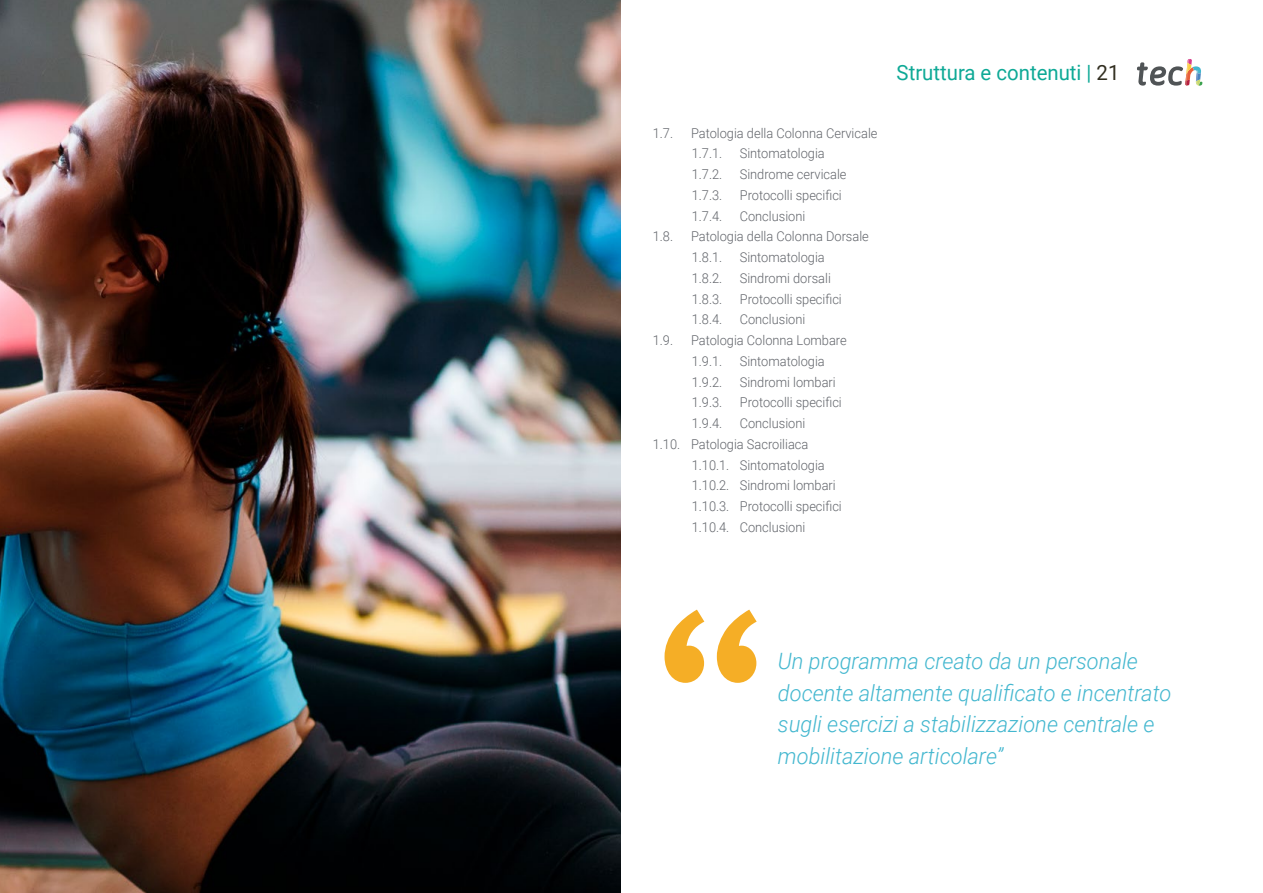
<style>
.page{position:relative;width:1263px;height:893px;background:#fff}
.page>*{position:absolute;margin:0;border:0;box-sizing:border-box;transform-origin:0 0}
.t1{font:italic 300 22.5px/31.5px "Roboto";color:#43b7cf}
.t2{font:21px "Roboto";color:#0ea996}
.t3{font:300 13.5px/20.7px "Roboto";color:#61646a;scale:.95 1}
.s1{color:#312e20}
</style>
<div class="page">
<img style="left:0;top:0;width:621px;height:893px">
<svg style="left:1137px;top:59px;width:65px;height:27px"></svg>
<svg style="left:664px;top:610px;width:93px;height:73px"></svg>
<p class="t3" style="left:653px;top:122px;width:23px">1.7.</p>
<p class="t3" style="left:691px;top:122px;width:198px">Patologia della Colonna Cervicale<br>1.7.1.</p>
<p class="t3" style="left:740px;top:143px;width:91px">Sintomatologia</p>
<p class="t3" style="left:692px;top:164px;width:34px">1.7.2.</p>
<p class="t3" style="left:740px;top:164px;width:114px">Sindrome cervicale</p>
<p class="t3" style="left:692px;top:184px;width:34px">1.7.3.</p>
<p class="t3" style="left:740px;top:184px;width:109px">Protocolli specifici</p>
<p class="t3" style="left:692px;top:205px;width:34px">1.7.4.</p>
<p class="t3" style="left:740px;top:205px;width:70px">Conclusioni</p>
<p class="t3" style="left:653px;top:226px;width:23px">1.8.</p>
<p class="t3" style="left:691px;top:226px;width:189px">Patologia della Colonna Dorsale<br>1.8.1.</p>
<p class="t3" style="left:740px;top:247px;width:91px">Sintomatologia</p>
<p class="t3" style="left:692px;top:267px;width:34px">1.8.2.</p>
<p class="t3" style="left:740px;top:267px;width:97px">Sindromi dorsali</p>
<p class="t3" style="left:692px;top:288px;width:34px">1.8.3.</p>
<p class="t3" style="left:740px;top:288px;width:109px">Protocolli specifici</p>
<p class="t3" style="left:692px;top:309px;width:34px">1.8.4.</p>
<p class="t3" style="left:740px;top:309px;width:70px">Conclusioni</p>
<p class="t3" style="left:653px;top:330px;width:23px">1.9.</p>
<p class="t3" style="left:691px;top:330px;width:165px">Patologia Colonna Lombare<br>1.9.1.</p>
<p class="t3" style="left:740px;top:350px;width:91px">Sintomatologia</p>
<p class="t3" style="left:692px;top:371px;width:34px">1.9.2.</p>
<p class="t3" style="left:740px;top:371px;width:102px">Sindromi lombari</p>
<p class="t3" style="left:692px;top:392px;width:34px">1.9.3.</p>
<p class="t3" style="left:740px;top:392px;width:109px">Protocolli specifici</p>
<p class="t3" style="left:692px;top:413px;width:34px">1.9.4.</p>
<p class="t3" style="left:740px;top:413px;width:70px">Conclusioni</p>
<p class="t3" style="left:653px;top:433px;width:165px">1.10. Patologia Sacroiliaca</p>
<p class="t3" style="left:692px;top:454px;width:142px">1.10.1. Sintomatologia</p>
<p class="t3" style="left:692px;top:475px;width:153px">1.10.2. Sindromi lombari</p>
<p class="t3" style="left:692px;top:496px;width:159px">1.10.3. Protocolli specifici</p>
<p class="t3" style="left:692px;top:516px;width:121px">1.10.4. Conclusioni</p>
<h2 class="t2" style="left:897px;top:57px;width:224px">Struttura e contenuti | <span class="s1">21</span></h2>
<h1 class="t1" style="left:778px;top:645px;width:395px">Un programma creato da un personale docente altamente qualificato e incentrato sugli esercizi a stabilizzazione centrale e mobilitazione articolare”</h1>
</div>
